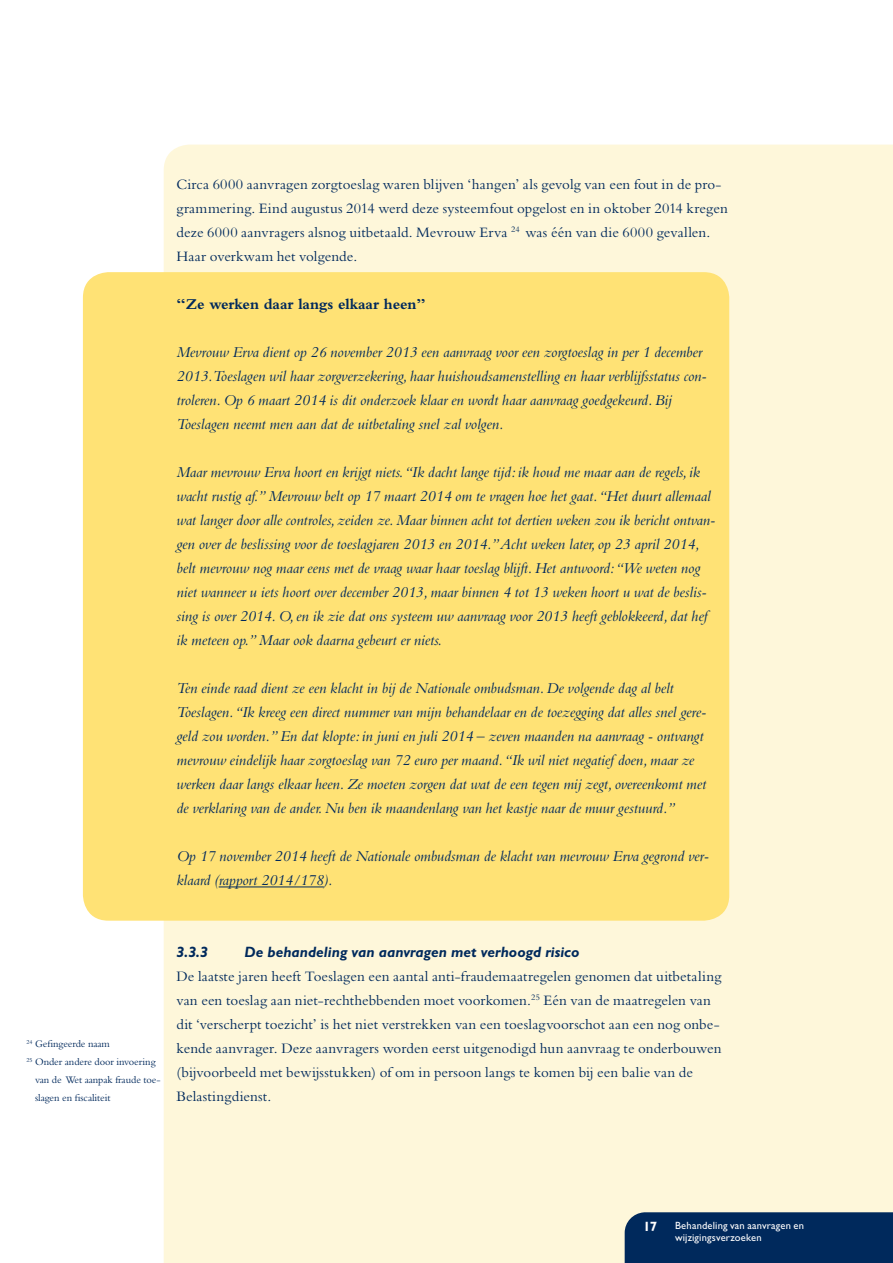
<style>
.page{position:relative;width:893px;height:1263px;background:#fff}
.page>*{position:absolute;margin:0;border:0;box-sizing:border-box;transform-origin:0 0}
._01_NO_BROODTEKST_CU{font:italic 15.75px/24px "Bembo Std";letter-spacing:-.005em;color:#00295c}
._01_NO_BROODTEKST_CU-2{font:700 15.75px "Bembo Std";letter-spacing:-.005em;color:#00295c}
._01_NO_BROODTEKST{font:15px/24px "Bembo Std";letter-spacing:.005em;color:#00295c}
._03_NO_ALINEAKOP{font:italic 700 15px "Gill Sans Std";color:#00295c}
.t1{font:700 13.5px "Gill Sans Std";color:#fff}
.VOETNOTEN{font:10.5px/18px "Bembo Std";letter-spacing:-.005em;color:#00295c}
._04_NO_VOETREGEL{font:10.5px/12px "Gill Sans Std";letter-spacing:.015em;color:#fff}
</style>
<div class="page">
<div style="left:164px;top:145px;width:729px;height:1118px;background:#fef7da"></div>
<div style="left:625px;top:1212px;width:268px;height:51px;background:#00295c"></div>
<div style="left:83px;top:272px;width:646px;height:649px;background:#ffe275;border-radius:26px"></div>
<hr style="left:219px;top:886px;width:105px;height:1px;background:#00295c">
<p class="_01_NO_BROODTEKST" style="left:176px;top:172px;width:553px">Circa 6000 aanvragen zorgtoeslag waren blijven ‘hangen’ als gevolg van een fout in de pro&shy;grammering. Eind augustus 2014 werd deze systeemfout opgelost en in oktober 2014 kregen deze 6000 aanvragers alsnog uitbetaald. Mevrouw Erva <sup>24</sup> was één van die 6000 gevallen.<br>Haar overkwam het volgende.</p>
<p class="_01_NO_BROODTEKST_CU-2" style="left:176px;top:296px;width:251px">“Ze werken daar langs elkaar heen”</p>
<p class="_01_NO_BROODTEKST_CU" style="left:176px;top:340px;width:532px">Mevrouw Erva dient op 26 november 2013 een aanvraag voor een zorgtoeslag in per 1 december 2013.Toeslagen wil haar zorgverzekering, haar huishoudsamenstelling en haar verblijfsstatus con&shy;troleren. Op 6 maart 2014 is dit onderzoek klaar en wordt haar aanvraag goedgekeurd. Bij Toeslagen neemt men aan dat de uitbetaling snel zal volgen.</p>
<p class="_01_NO_BROODTEKST_CU" style="left:176px;top:460px;width:540px">Maar mevrouw Erva hoort en krijgt niets.“Ik dacht lange tijd: ik houd me maar aan de regels, ik wacht rustig af.” Mevrouw belt op 17 maart 2014 om te vragen hoe het gaat.“Het duurt allemaal wat langer door alle controles, zeiden ze. Maar binnen acht tot dertien weken zou ik bericht ontvan&shy;gen over de beslissing voor de toeslagjaren 2013 en 2014.” Acht weken later, op 23 april 2014, belt mevrouw nog maar eens met de vraag waar haar toeslag blijft. Het antwoord:“We weten nog niet wanneer u iets hoort over december 2013, maar binnen 4 tot 13 weken hoort u wat de beslis&shy;sing is over 2014. O, en ik zie dat ons systeem uw aanvraag voor 2013 heeft geblokkeerd, dat hef ik meteen op.” Maar ook daarna gebeurt er niets.</p>
<p class="_01_NO_BROODTEKST_CU" style="left:176px;top:676px;width:531px">Ten einde raad dient ze een klacht in bij de Nationale ombudsman. De volgende dag al belt Toeslagen.“Ik kreeg een direct nummer van mijn behandelaar en de toezegging dat alles snel gere&shy;geld zou worden.” En dat klopte: in juni en juli 2014 – zeven maanden na aanvraag - ontvangt mevrouw eindelijk haar zorgtoeslag van 72 euro per maand.“Ik wil niet negatief doen, maar ze werken daar langs elkaar heen. Ze moeten zorgen dat wat de een tegen mij zegt, overeenkomt met de verklaring van de ander. Nu ben ik maandenlang van het kastje naar de muur gestuurd.”</p>
<p class="_01_NO_BROODTEKST_CU" style="left:176px;top:844px;width:534px">Op 17 november 2014 heeft de Nationale ombudsman de klacht van mevrouw Erva gegrond ver&shy;klaard (rapport 2014/178).</p>
<p class="VOETNOTEN" style="left:27px;top:1035px;width:85px"><sup>24</sup> Gefingeerde naam</p>
<p class="VOETNOTEN" style="left:35px;top:1053px;width:127px;text-indent:-9px"><sup>25</sup> Onder andere door invoering van de Wet aanpak fraude toe&shy;slagen en fiscaliteit</p>
<p class="_03_NO_ALINEAKOP" style="left:176px;top:944px;width:33px">3.3.3</p>
<p class="_03_NO_ALINEAKOP" style="left:244px;top:944px;width:337px">De behandeling van aanvragen met verhoogd risico</p>
<p class="_01_NO_BROODTEKST" style="left:176px;top:964px;width:546px">De laatste jaren heeft Toeslagen een aantal anti-fraudemaatregelen genomen dat uitbetaling van een toeslag aan niet-rechthebbenden moet voorkomen.<sup>25</sup> Eén van de maatregelen van dit ‘verscherpt toezicht’ is het niet verstrekken van een toeslagvoorschot aan een nog onbe&shy;kende aanvrager. Deze aanvragers worden eerst uitgenodigd hun aanvraag te onderbouwen (bijvoorbeeld met bewijsstukken) of om in persoon langs te komen bij een balie van de Belastingdienst.</p>
<p class="t1" style="left:643px;top:1218px;width:16px">17</p>
<p class="_04_NO_VOETREGEL" style="left:675px;top:1219px;width:131px">Behandeling van aanvragen en wijzigingsverzoeken</p>
</div>
